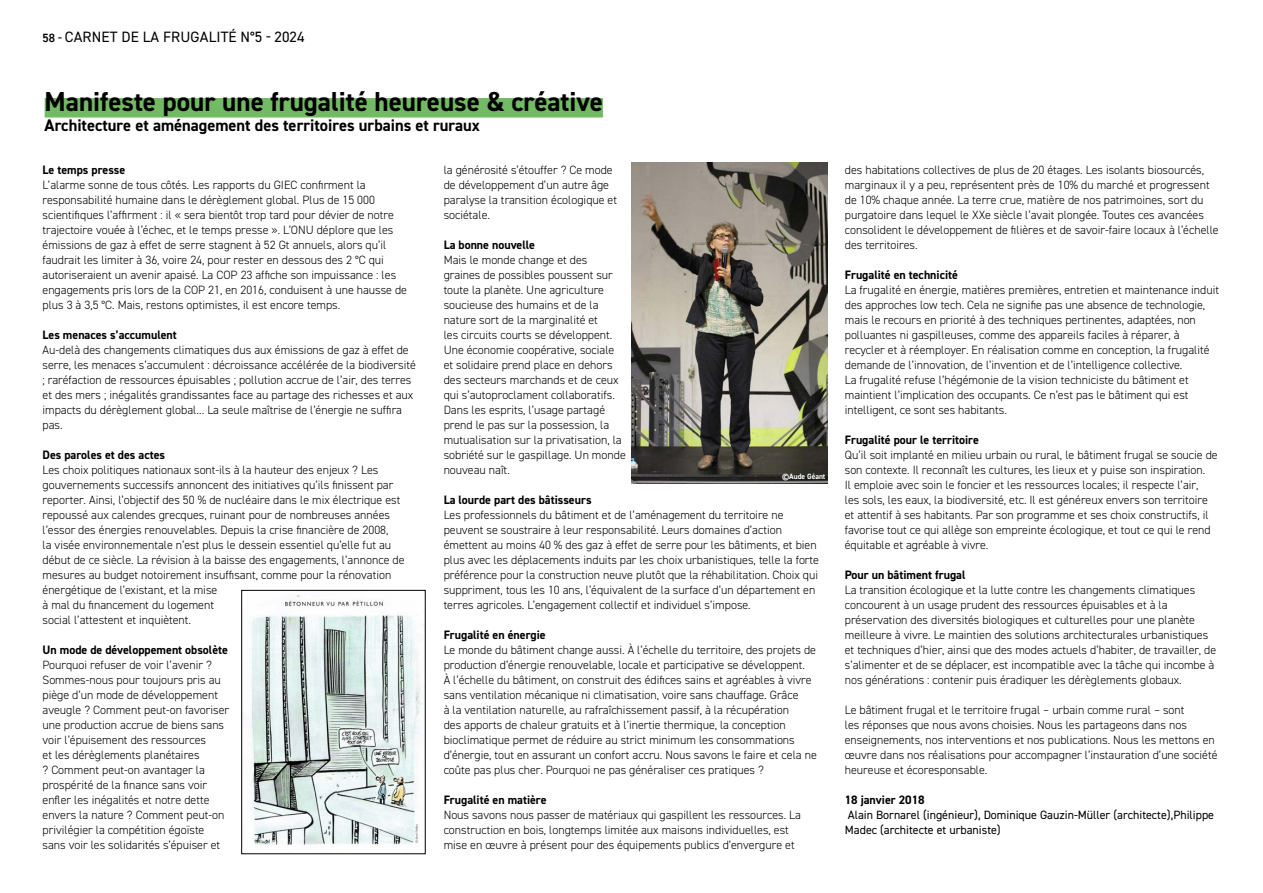
<style>
.page{position:relative;width:1263px;height:893px;background:#fff}
.page>*{position:absolute;margin:0;border:0;box-sizing:border-box;transform-origin:0 0}
.t1{font:700 27px "DIN2014";color:#000}
.t2{font:700 16.5px "DIN2014";color:#000}
.t3{font:15px "DIN2014";letter-spacing:.01em;color:#000}
.t4{font:300 12px/15px "DIN2014";color:#000}
.t5{font:700 12px "DIN2014";color:#000}
.t6{font:12px/15px "DIN2014";color:#000}
.t7{font:700 7.5px "DIN2014";color:#fff}
.s1{font-weight:600;font-size:12px}
</style>
<div class="page">
<div style="left:45px;top:98px;width:558px;height:20px;background:#73ba64"></div>
<img style="left:250px;top:594px;width:174px;height:252px">
<div style="left:241px;top:590px;width:185px;height:264px;border:1px solid #000"></div>
<img style="left:632px;top:163px;width:195px;height:321px">
<p class="t3" style="left:43px;top:27px;width:264px"><span class="s1">58 -</span> CARNET DE LA FRUGALITÉ N°5 - 2024</p>
<h1 class="t1" style="left:45px;top:84px;width:560px">Manifeste pour une frugalité heureuse &amp; créative</h1>
<h2 class="t2" style="left:45px;top:114px;width:437px">Architecture et aménagement des territoires urbains et ruraux</h2>
<p class="t5" style="left:43px;top:162px;width:84px">Le temps presse</p>
<p class="t4" style="left:43px;top:177px;width:366px">L’alarme sonne de tous côtés. Les rapports du GIEC confirment la responsabilité humaine dans le dérèglement global. Plus de 15 000 scientifiques l’affirment : il « sera bientôt trop tard pour dévier de notre trajectoire vouée à l’échec, et le temps presse ». L’ONU déplore que les émissions de gaz à effet de serre stagnent à 52 Gt annuels, alors qu’il faudrait les limiter à 36, voire 24, pour rester en dessous des 2 °C qui autoriseraient un avenir apaisé. La COP 23 affiche son impuissance : les engagements pris lors de la COP 21, en 2016, conduisent à une hausse de plus 3 à 3,5 °C. Mais, restons optimistes, il est encore temps.</p>
<p class="t5" style="left:43px;top:327px;width:136px">Les menaces s’accumulent</p>
<p class="t4" style="left:43px;top:342px;width:375px">Au-delà des changements climatiques dus aux émissions de gaz à effet de serre, les menaces s’accumulent : décroissance accélérée de la biodiversité ; raréfaction de ressources épuisables ; pollution accrue de l’air, des terres et des mers ; inégalités grandissantes face au partage des richesses et aux impacts du dérèglement global… La seule maîtrise de l’énergie ne suffira pas.</p>
<p class="t5" style="left:43px;top:447px;width:124px">Des paroles et des actes</p>
<p class="t4" style="left:43px;top:462px;width:363px">Les choix politiques nationaux sont-ils à la hauteur des enjeux ? Les gouvernements successifs annoncent des initiatives qu’ils finissent par reporter. Ainsi, l’objectif des 50 % de nucléaire dans le mix électrique est repoussé aux calendes grecques, ruinant pour de nombreuses années l’essor des énergies renouvelables. Depuis la crise financière de 2008,<br>la visée environnementale n’est plus le dessein essentiel qu’elle fut au début de ce siècle. La révision à la baisse des engagements, l’annonce de mesures au budget notoirement insuffisant, comme pour la rénovation énergétique de l’existant, et la mise<br>à mal du financement du logement<br>social l’attestent et inquiètent.</p>
<p class="t5" style="left:43px;top:642px;width:187px">Un mode de développement obsolète</p>
<p class="t4" style="left:43px;top:657px;width:188px">Pourquoi refuser de voir l’avenir ?<br>Sommes-nous pour toujours pris au piège d’un mode de développement aveugle ? Comment peut-on favoriser une production accrue de biens sans voir l’épuisement des ressources<br>et les dérèglements planétaires<br>? Comment peut-on avantager la prospérité de la finance sans voir enfler les inégalités et notre dette envers la nature ? Comment peut-on privilégier la compétition égoïste sans voir les solidarités s’épuiser et</p>
<p class="t4" style="left:444px;top:162px;width:175px">la générosité s’étouffer ? Ce mode de développement d’un autre âge paralyse la transition écologique et sociétale.</p>
<p class="t5" style="left:444px;top:237px;width:93px">La bonne nouvelle</p>
<p class="t4" style="left:444px;top:252px;width:184px">Mais le monde change et des graines de possibles poussent sur toute la planète. Une agriculture soucieuse des humains et de la nature sort de la marginalité et<br>les circuits courts se développent.<br>Une économie coopérative, sociale et solidaire prend place en dehors des secteurs marchands et de ceux qui s’autoproclament collaboratifs.<br>Dans les esprits, l’usage partagé prend le pas sur la possession, la mutualisation sur la privatisation, la sobriété sur le gaspillage. Un monde nouveau naît.</p>
<p class="t5" style="left:444px;top:492px;width:149px">La lourde part des bâtisseurs</p>
<p class="t4" style="left:444px;top:507px;width:377px">Les professionnels du bâtiment et de l’aménagement du territoire ne peuvent se soustraire à leur responsabilité. Leurs domaines d’action émettent au moins 40 % des gaz à effet de serre pour les bâtiments, et bien plus avec les déplacements induits par les choix urbanistiques, telle la forte préférence pour la construction neuve plutôt que la réhabilitation. Choix qui suppriment, tous les 10 ans, l’équivalent de la surface d’un département en terres agricoles. L’engagement collectif et individuel s’impose.</p>
<p class="t5" style="left:444px;top:627px;width:103px">Frugalité en énergie</p>
<p class="t4" style="left:444px;top:642px;width:375px">Le monde du bâtiment change aussi. À l’échelle du territoire, des projets de production d’énergie renouvelable, locale et participative se développent.<br>À l’échelle du bâtiment, on construit des édifices sains et agréables à vivre sans ventilation mécanique ni climatisation, voire sans chauffage. Grâce<br>à la ventilation naturelle, au rafraîchissement passif, à la récupération<br>des apports de chaleur gratuits et à l’inertie thermique, la conception bioclimatique permet de réduire au strict minimum les consommations d’énergie, tout en assurant un confort accru. Nous savons le faire et cela ne coûte pas plus cher. Pourquoi ne pas généraliser ces pratiques ?</p>
<p class="t5" style="left:444px;top:792px;width:104px">Frugalité en matière</p>
<p class="t4" style="left:444px;top:807px;width:359px">Nous savons nous passer de matériaux qui gaspillent les ressources. La construction en bois, longtemps limitée aux maisons individuelles, est mise en œuvre à présent pour des équipements publics d’envergure et</p>
<p class="t7" style="left:782px;top:472px;width:45px">©Aude Géant</p>
<p class="t4" style="left:845px;top:162px;width:375px">des habitations collectives de plus de 20 étages. Les isolants biosourcés, marginaux il y a peu, représentent près de 10% du marché et progressent de 10% chaque année. La terre crue, matière de nos patrimoines, sort du purgatoire dans lequel le XXe siècle l’avait plongée. Toutes ces avancées consolident le développement de filières et de savoir-faire locaux à l’échelle des territoires.</p>
<p class="t5" style="left:845px;top:267px;width:115px">Frugalité en technicité</p>
<p class="t4" style="left:845px;top:282px;width:376px">La frugalité en énergie, matières premières, entretien et maintenance induit des approches low tech. Cela ne signifie pas une absence de technologie, mais le recours en priorité à des techniques pertinentes, adaptées, non polluantes ni gaspilleuses, comme des appareils faciles à réparer, à recycler et à réemployer. En réalisation comme en conception, la frugalité demande de l’innovation, de l’invention et de l’intelligence collective.<br>La frugalité refuse l’hégémonie de la vision techniciste du bâtiment et maintient l’implication des occupants. Ce n’est pas le bâtiment qui est intelligent, ce sont ses habitants.</p>
<p class="t5" style="left:845px;top:432px;width:136px">Frugalité pour le territoire</p>
<p class="t4" style="left:845px;top:447px;width:374px">Qu’il soit implanté en milieu urbain ou rural, le bâtiment frugal se soucie de son contexte. Il reconnaît les cultures, les lieux et y puise son inspiration.<br>Il emploie avec soin le foncier et les ressources locales; il respecte l’air,<br>les sols, les eaux, la biodiversité, etc. Il est généreux envers son territoire et attentif à ses habitants. Par son programme et ses choix constructifs, il favorise tout ce qui allège son empreinte écologique, et tout ce qui le rend équitable et agréable à vivre.</p>
<p class="t5" style="left:845px;top:567px;width:122px">Pour un bâtiment frugal</p>
<p class="t4" style="left:845px;top:582px;width:373px">La transition écologique et la lutte contre les changements climatiques concourent à un usage prudent des ressources épuisables et à la préservation des diversités biologiques et culturelles pour une planète meilleure à vivre. Le maintien des solutions architecturales urbanistiques et techniques d’hier, ainsi que des modes actuels d’habiter, de travailler, de s’alimenter et de se déplacer, est incompatible avec la tâche qui incombe à nos générations : contenir puis éradiquer les dérèglements globaux.</p>
<p class="t4" style="left:845px;top:702px;width:374px">Le bâtiment frugal et le territoire frugal – urbain comme rural – sont<br>les réponses que nous avons choisies. Nous les partageons dans nos enseignements, nos interventions et nos publications. Nous les mettons en œuvre dans nos réalisations pour accompagner l’instauration d’une société heureuse et écoresponsable.</p>
<p class="t5" style="left:845px;top:792px;width:81px">18 janvier 2018</p>
<p class="t6" style="left:845px;top:807px;width:371px">Alain Bornarel (ingénieur), Dominique Gauzin-Müller (architecte),Philippe<br>Madec (architecte et urbaniste)</p>
</div>
